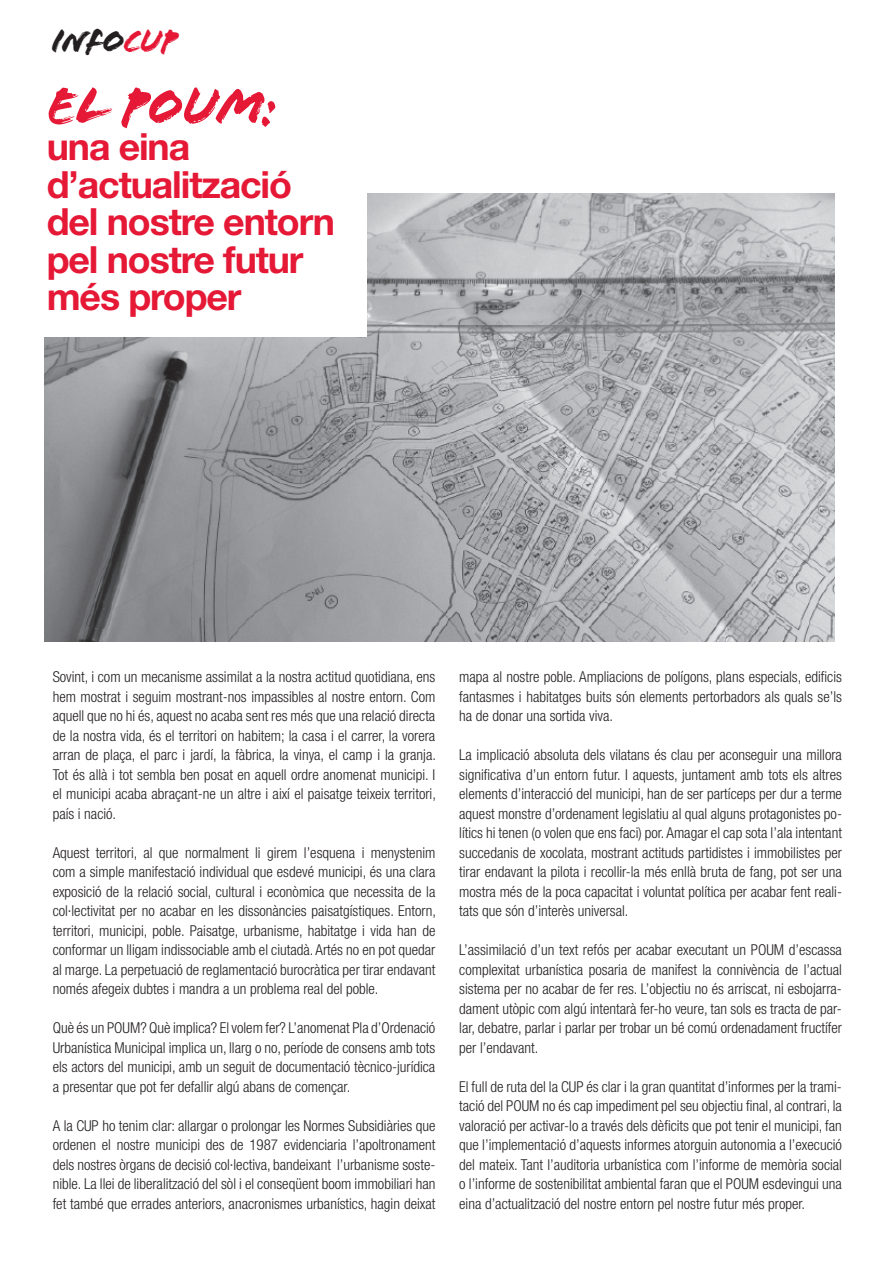
<style>
.page{position:relative;width:893px;height:1263px;background:#fff}
.page>*{position:absolute;margin:0;border:0;box-sizing:border-box;transform-origin:0 0}
.t1{font:55.5px "Flood Std";letter-spacing:-.03em;color:#e51836}
.t2{font:700 37.5px/37.5px "Helvetica Neue LT Std";letter-spacing:-.03em;color:#e51836}
.t3{font:34.05px "Flood Std";letter-spacing:-.04em;color:#231f20}
.t4{font:300 condensed 15px/19.5px "Helvetica Neue LT Std";color:#231f20;text-align:justify}
.s1{color:#e51836}
</style>
<div class="page">
<img style="left:45px;top:194px;width:790px;height:447px">
<div style="left:35px;top:148px;width:331px;height:189px;background:#fff"></div>
<p class="t3" style="left:51px;top:21px;width:128px">INFO<span class="s1">CUP</span></p>
<p class="t1" style="left:47px;top:74px;width:234px">EL POUM:</p>
<p class="t2" style="left:47px;top:127px;width:290px">una eina d’actualització del nostre entorn pel nostre futur més proper</p>
<p class="t4" style="left:53px;top:667px;width:385px">Sovint, i com un mecanisme assimilat a la nostra actitud quotidiana, ens hem mostrat i seguim mostrant-nos impassibles al nostre entorn. Com aquell que no hi és, aquest no acaba sent res més que una relació directa de la nostra vida, és el territori on habitem; la casa i el carrer, la vorera arran de plaça, el parc i jardí, la fàbrica, la vinya, el camp i la granja.<br>Tot és allà i tot sembla ben posat en aquell ordre anomenat municipi. I el municipi acaba abraçant-ne un altre i així el paisatge teixeix territori, país i nació.</p>
<p class="t4" style="left:53px;top:842px;width:385px">Aquest territori, al que normalment li girem l’esquena i menystenim com a simple manifestació individual que esdevé municipi, és una clara exposició de la relació social, cultural i econòmica que necessita de la col·lectivitat per no acabar en les dissonàncies paisatgístiques. Entorn, territori, municipi, poble. Paisatge, urbanisme, habitatge i vida han de conformar un lligam indissociable amb el ciutadà. Artés no en pot quedar al marge. La perpetuació de reglamentació burocràtica per tirar endavant només afegeix dubtes i mandra a un problema real del poble.</p>
<p class="t4" style="left:53px;top:1018px;width:384px">Què és un POUM? Què implica? El volem fer? L’anomenat Pla d’Ordenació Urbanística Municipal implica un, llarg o no, període de consens amb tots els actors del municipi, amb un seguit de documentació tècnico-jurídica a presentar que pot fer defallir algú abans de començar.</p>
<p class="t4" style="left:53px;top:1115px;width:384px">A la CUP ho tenim clar: allargar o prolongar les Normes Subsidiàries que ordenen el nostre municipi des de 1987 evidenciaria l’apoltronament dels nostres òrgans de decisió col·lectiva, bandeixant l’urbanisme soste&shy;nible. La llei de liberalització del sòl i el conseqüent boom immobiliari han fet també que errades anteriors, anacronismes urbanístics, hagin deixat</p>
<p class="t4" style="left:459px;top:667px;width:384px">mapa al nostre poble. Ampliacions de polígons, plans especials, edificis fantasmes i habitatges buits són elements pertorbadors als quals se’ls ha de donar una sortida viva.</p>
<p class="t4" style="left:459px;top:745px;width:384px">La implicació absoluta dels vilatans és clau per aconseguir una millora significativa d’un entorn futur. I aquests, juntament amb tots els altres elements d’interacció del municipi, han de ser partíceps per dur a terme aquest monstre d’ordenament legislatiu al qual alguns protagonistes po&shy;lítics hi tenen (o volen que ens faci) por. Amagar el cap sota l’ala intentant succedanis de xocolata, mostrant actituds partidistes i immobilistes per tirar endavant la pilota i recollir-la més enllà bruta de fang, pot ser una mostra més de la poca capacitat i voluntat política per acabar fent reali&shy;tats que són d’interès universal.</p>
<p class="t4" style="left:459px;top:940px;width:384px">L’assimilació d’un text refós per acabar executant un POUM d’escassa complexitat urbanística posaria de manifest la connivència de l’actual sistema per no acabar de fer res. L’objectiu no és arriscat, ni esbojarra&shy;dament utòpic com algú intentarà fer-ho veure, tan sols es tracta de par&shy;lar, debatre, parlar i parlar per trobar un bé comú ordenadament fructífer per l’endavant.</p>
<p class="t4" style="left:459px;top:1076px;width:384px">El full de ruta del la CUP és clar i la gran quantitat d’informes per la trami&shy;tació del POUM no és cap impediment pel seu objectiu final, al contrari, la valoració per activar-lo a través dels dèficits que pot tenir el municipi, fan que l’implementació d’aquests informes atorguin autonomia a l’execució del mateix. Tant l’auditoria urbanística com l’informe de memòria social o l’informe de sostenibilitat ambiental faran que el POUM esdevingui una eina d’actualització del nostre entorn pel nostre futur més proper.</p>
</div>
